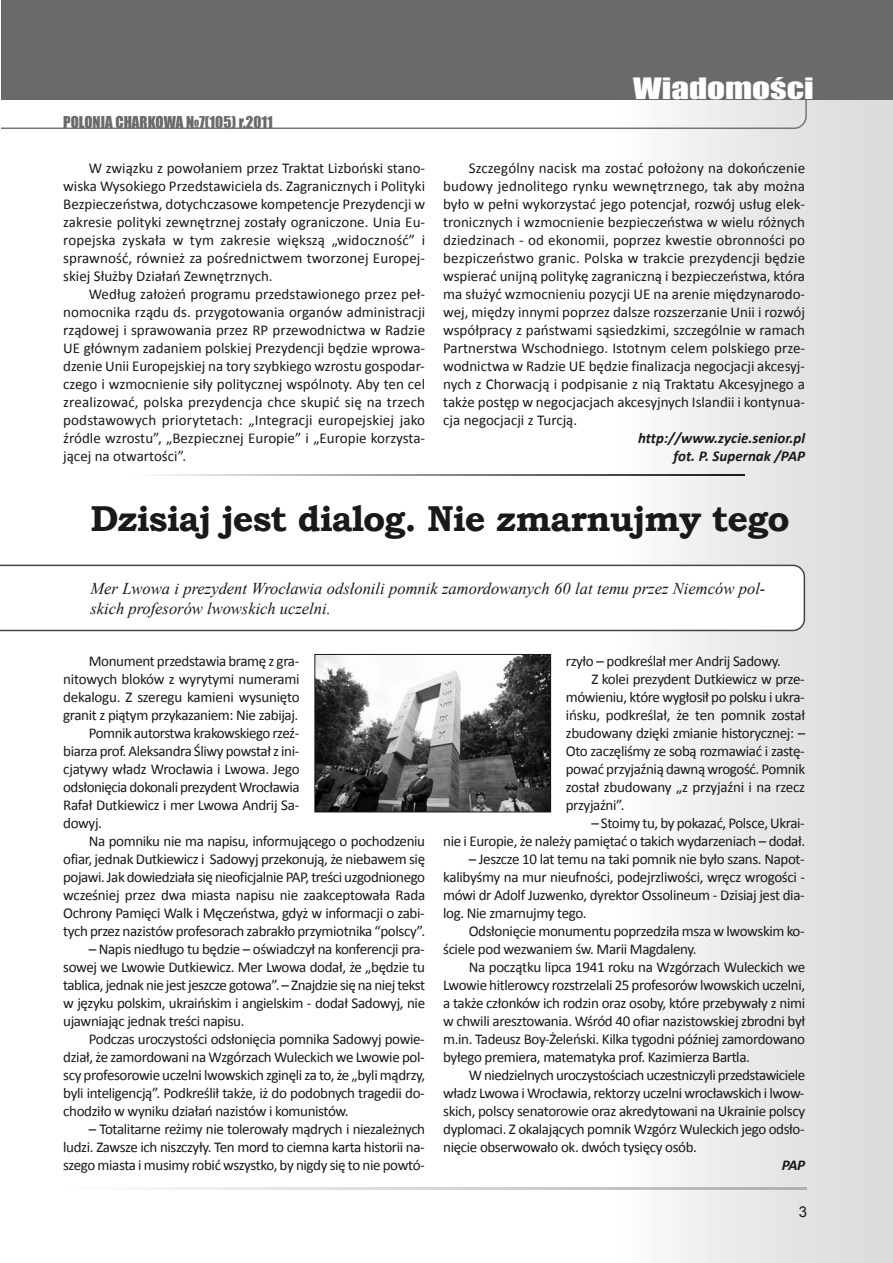
<style>
.page{position:relative;width:893px;height:1263px;background:#fff}
.page>*{position:absolute;margin:0;border:0;box-sizing:border-box;transform-origin:0 0}
.t1{font:700 36px "Bookman Old Style";letter-spacing:-.025em;color:#191919}
.t2{font:27px "Impact";color:#fff;scale:1.3 1}
.t3{font:italic 16.5px/19.5px "Times New Roman";color:#191919}
.t4{font:15px/18px "Calibri";letter-spacing:-.025em;color:#191919;text-align:justify}
.t5{font:italic 700 15px/18px "Calibri";color:#191919;text-align:right}
.t6{font:15px "Impact";color:#6a6a6a}
.t7{font:15px "Arial";color:#191919}
</style>
<div class="page">
<img style="left:615px;top:100px;width:278px;height:1163px">
<svg style="left:1px;top:100px;width:807px;height:30px"></svg>
<div style="left:1px;top:1px;width:892px;height:99px;background:#6a6a6a"></div>
<img style="left:155px;top:1188px;width:652px;height:1px">
<svg style="left:0;top:565px;width:805px;height:66px"></svg>
<img style="left:317px;top:656px;width:232px;height:154px">
<div style="left:315px;top:654px;width:236px;height:158px;border:1px solid #191919"></div>
<img style="left:158px;top:474px;width:586px;height:2px">
<p class="t6" style="left:63px;top:113px;width:211px">POLONIA CHARKOWA №7(105) r.2011</p>
<p class="t4" style="left:63px;top:160px;width:363px;text-indent:26px">W związku z powołaniem przez Traktat Lizboński stano&shy;wiska Wysokiego Przedstawiciela ds. Zagranicznych i Polityki Bezpieczeństwa, dotychczasowe kompetencje Prezydencji w zakresie polityki zewnętrznej zostały ograniczone. Unia Eu&shy;ropejska zyskała w tym zakresie większą „widoczność” i sprawność, również za pośrednictwem tworzonej Europej&shy;skiej Służby Działań Zewnętrznych.</p>
<p class="t4" style="left:63px;top:286px;width:363px;text-indent:26px">Według założeń programu przedstawionego przez peł&shy;nomocnika rządu ds. przygotowania organów administracji rządowej i sprawowania przez RP przewodnictwa w Radzie UE głównym zadaniem polskiej Prezydencji będzie wprowa&shy;dzenie Unii Europejskiej na tory szybkiego wzrostu gospodar&shy;czego i wzmocnienie siły politycznej wspólnoty. Aby ten cel zrealizować, polska prezydencja chce skupić się na trzech podstawowych priorytetach: „Integracji europejskiej jako źródle wzrostu”, „Bezpiecznej Europie” i „Europie korzysta&shy;jącej na otwartości”.</p>
<h2 class="t2" style="left:633px;top:71px;width:140px">Wiadomości</h2>
<p class="t4" style="left:443px;top:160px;width:363px;text-indent:26px">Szczególny nacisk ma zostać położony na dokończenie budowy jednolitego rynku wewnętrznego, tak aby można było w pełni wykorzystać jego potencjał, rozwój usług elek&shy;tronicznych i wzmocnienie bezpieczeństwa w wielu różnych dziedzinach - od ekonomii, poprzez kwestie obronności po bezpiczeństwo granic. Polska w trakcie prezydencji będzie wspierać unijną politykę zagraniczną i bezpieczeństwa, która ma służyć wzmocnieniu pozycji UE na arenie międzynarodo&shy;wej, między innymi poprzez dalsze rozszerzanie Unii i rozwój współpracy z państwami sąsiedzkimi, szczególnie w ramach Partnerstwa Wschodniego. Istotnym celem polskiego prze&shy;wodnictwa w Radzie UE będzie finalizacja negocjacji akcesyj&shy;nych z Chorwacją i podpisanie z nią Traktatu Akcesyjnego a także postęp w negocjacjach akcesyjnych Islandii i kontynua&shy;cja negocjacji z Turcją.</p>
<p class="t5" style="left:638px;top:430px;width:169px">http://www.zycie.senior.pl fot. P. Supernak /PAP</p>
<h1 class="t1" style="left:90px;top:497px;width:701px">Dzisiaj jest dialog. Nie zmarnujmy tego</h1>
<p class="t3" style="left:90px;top:579px;width:676px">Mer Lwowa i prezydent Wrocławia odsłonili pomnik zamordowanych 60 lat temu przez Niemców pol&shy;skich profesorów lwowskich uczelni.</p>
<p class="t4" style="left:89px;top:653px;width:212px">Monument przedstawia bramę z gra-</p>
<p class="t4" style="left:63px;top:671px;width:238px">nitowych bloków z wyrytymi numerami</p>
<p class="t4" style="left:63px;top:689px;width:238px">dekalogu. Z szeregu kamieni wysunięto</p>
<p class="t4" style="left:63px;top:707px;width:237px">granit z piątym przykazaniem: Nie zabijaj.</p>
<p class="t4" style="left:89px;top:725px;width:212px">Pomnik autorstwa krakowskiego rzeź-</p>
<p class="t4" style="left:63px;top:743px;width:238px">biarza prof. Aleksandra Śliwy powstał z ini-</p>
<p class="t4" style="left:63px;top:761px;width:238px">cjatywy władz Wrocławia i Lwowa. Jego</p>
<p class="t4" style="left:63px;top:779px;width:238px">odsłonięcia dokonali prezydent Wrocławia</p>
<p class="t4" style="left:63px;top:797px;width:238px">Rafał Dutkiewicz i mer Lwowa Andrij Sa-</p>
<p class="t4" style="left:63px;top:815px;width:40px">dowyj.</p>
<p class="t4" style="left:89px;top:833px;width:338px">Na pomniku nie ma napisu, informującego o pochodzeniu</p>
<p class="t4" style="left:63px;top:851px;width:363px">ofiar, jednak Dutkiewicz i Sadowyj przekonują, że niebawem się</p>
<p class="t4" style="left:63px;top:869px;width:363px">pojawi. Jak dowiedziała się nieoficjalnie PAP, treści uzgodnionego</p>
<p class="t4" style="left:63px;top:887px;width:363px">wcześniej przez dwa miasta napisu nie zaakceptowała Rada</p>
<p class="t4" style="left:63px;top:905px;width:363px">Ochrony Pamięci Walk i Męczeństwa, gdyż w informacji o zabi-</p>
<p class="t4" style="left:63px;top:923px;width:363px">tych przez nazistów profesorach zabrakło przymiotnika “polscy”.</p>
<p class="t4" style="left:63px;top:941px;width:363px;text-indent:26px">– Napis niedługo tu będzie – oświadczył na konferencji pra&shy;sowej we Lwowie Dutkiewicz. Mer Lwowa dodał, że „będzie tu tablica, jednak nie jest jeszcze gotowa”. – Znajdzie się na niej tekst w języku polskim, ukraińskim i angielskim - dodał Sadowyj, nie ujawniając jednak treści napisu.</p>
<p class="t4" style="left:63px;top:1031px;width:363px;text-indent:26px">Podczas uroczystości odsłonięcia pomnika Sadowyj powie&shy;dział, że zamordowani na Wzgórzach Wuleckich we Lwowie pol&shy;scy profesorowie uczelni lwowskich zginęli za to, że „byli mądrzy, byli inteligencją”. Podkreślił także, iż do podobnych tragedii do&shy;chodziło w wyniku działań nazistów i komunistów.</p>
<p class="t4" style="left:63px;top:1121px;width:363px;text-indent:26px">– Totalitarne reżimy nie tolerowały mądrych i niezależnych ludzi. Zawsze ich niszczyły. Ten mord to ciemna karta historii na&shy;szego miasta i musimy robić wszystko, by nigdy się to nie powtó-</p>
<p class="t4" style="left:566px;top:653px;width:217px">rzyło – podkreślał mer Andrij Sadowy.</p>
<p class="t4" style="left:591px;top:671px;width:215px">Z kolei prezydent Dutkiewicz w prze-</p>
<p class="t4" style="left:566px;top:689px;width:240px">mówieniu, które wygłosił po polsku i ukra-</p>
<p class="t4" style="left:566px;top:707px;width:241px">ińsku, podkreślał, że ten pomnik został</p>
<p class="t4" style="left:566px;top:725px;width:241px">zbudowany dzięki zmianie historycznej: –</p>
<p class="t4" style="left:566px;top:743px;width:240px">Oto zaczęliśmy ze sobą rozmawiać i zastę-</p>
<p class="t4" style="left:566px;top:761px;width:241px">pować przyjaźnią dawną wrogość. Pomnik</p>
<p class="t4" style="left:566px;top:779px;width:241px">został zbudowany „z przyjaźni i na rzecz</p>
<p class="t4" style="left:566px;top:797px;width:60px">przyjaźni”.</p>
<p class="t4" style="left:443px;top:815px;width:363px;text-align:right">– Stoimy tu, by pokazać, Polsce, Ukrai-<br>nie i Europie, że należy pamiętać o takich wydarzeniach – dodał.</p>
<p class="t4" style="left:443px;top:851px;width:363px;text-indent:26px">– Jeszcze 10 lat temu na taki pomnik nie było szans. Napot&shy;kalibyśmy na mur nieufności, podejrzliwości, wręcz wrogości - mówi dr Adolf Juzwenko, dyrektor Ossolineum - Dzisiaj jest dia&shy;log. Nie zmarnujmy tego.</p>
<p class="t4" style="left:443px;top:923px;width:363px;text-indent:26px">Odsłonięcie monumentu poprzedziła msza w lwowskim ko&shy;ściele pod wezwaniem św. Marii Magdaleny.</p>
<p class="t4" style="left:443px;top:959px;width:363px;text-indent:26px">Na początku lipca 1941 roku na Wzgórzach Wuleckich we Lwowie hitlerowcy rozstrzelali 25 profesorów lwowskich uczelni, a także członków ich rodzin oraz osoby, które przebywały z nimi w chwili aresztowania. Wśród 40 ofiar nazistowskiej zbrodni był m.in. Tadeusz Boy-Żeleński. Kilka tygodni później zamordowano byłego premiera, matematyka prof. Kazimierza Bartla.</p>
<p class="t4" style="left:443px;top:1067px;width:363px;text-indent:26px">W niedzielnych uroczystościach uczestniczyli przedstawiciele władz Lwowa i Wrocławia, rektorzy uczelni wrocławskich i lwow&shy;skich, polscy senatorowie oraz akredytowani na Ukrainie polscy dyplomaci. Z okalających pomnik Wzgórz Wuleckich jego odsło&shy;nięcie obserwowało ok. dwóch tysięcy osób.</p>
<p class="t5" style="left:782px;top:1157px;width:25px">PAP</p>
<p class="t7" style="left:799px;top:1203px;width:10px">3</p>
</div>
